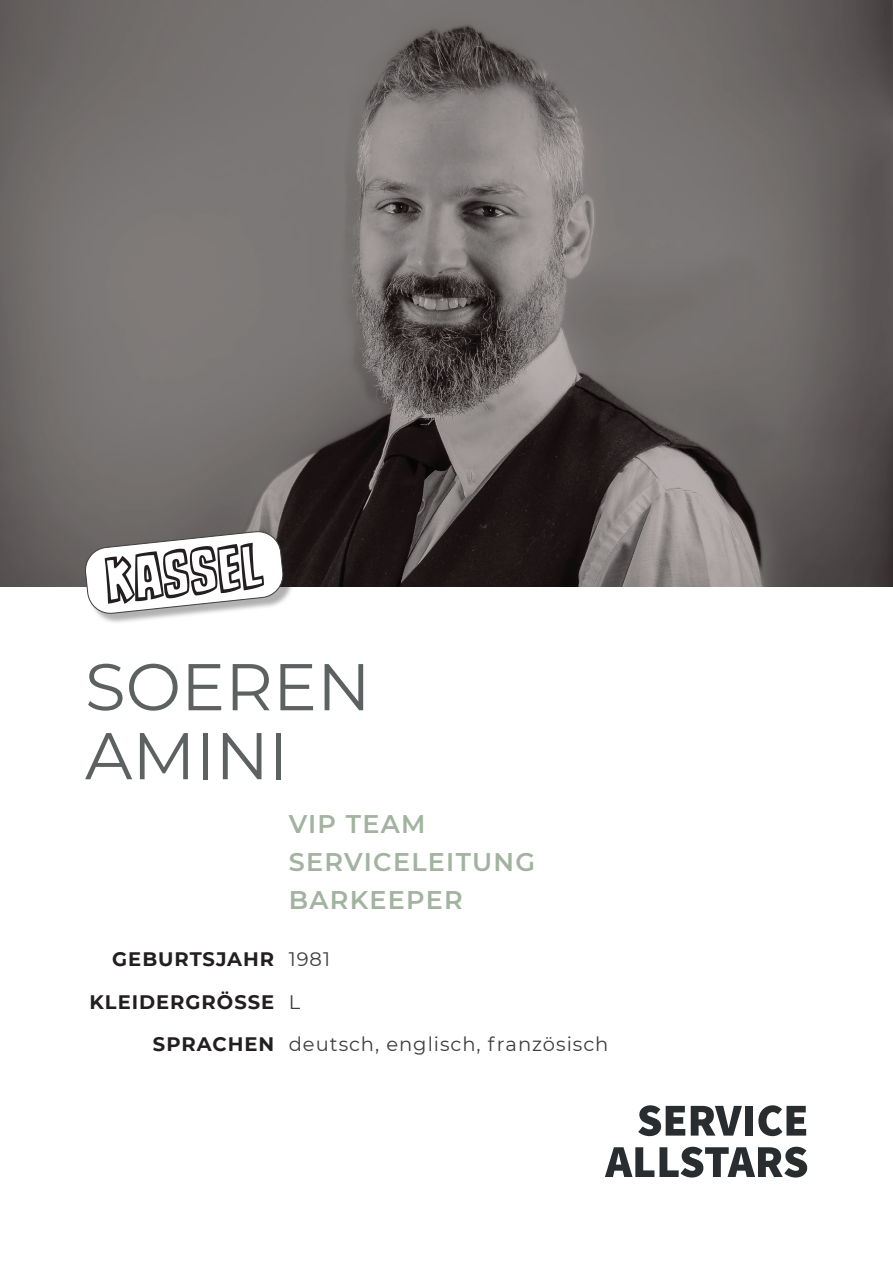
<style>
.page{position:relative;width:893px;height:1263px;background:#fff}
.page>*{position:absolute;margin:0;border:0;box-sizing:border-box;transform-origin:0 0}
.t1{font:67.35px "CC Dynamic Duo Open Variable";color:#231f20}
.t2{font:66px/69px "Montserrat";color:#5d6161}
.t3{font:600 25.5px/38.2px "Montserrat";letter-spacing:.05em;color:#a2b3a0}
.t4{font:19.5px/42.5px "Montserrat";letter-spacing:.05em;color:#3e3e3f}
.t5{font:700 19.5px/42.5px "Montserrat";letter-spacing:.05em;color:#231f20;text-align:right}
</style>
<div class="page">
<img style="left:0;top:0;width:893px;height:587px">
<svg style="left:638px;top:1105px;width:47px;height:31px"></svg>
<svg style="left:691px;top:1106px;width:51px;height:29px"></svg>
<div style="left:745px;top:1106px;width:8px;height:29px;background:#292d2f"></div>
<svg style="left:758px;top:1105px;width:48px;height:31px"></svg>
<svg style="left:605px;top:1147px;width:202px;height:30px"></svg>
<div style="left:87px;top:533px;width:207px;height:92px;background:#231f20;opacity:.35"></div>
<svg style="left:84px;top:530px;width:200px;height:84px"></svg>
<h1 class="t1" style="left:101px;top:539px;width:160px;rotate:-6deg">KASSEL</h1>
<h2 class="t2" style="left:85px;top:650px;width:287px">SOEREN<br>AMINI</h2>
<h3 class="t3" style="left:289px;top:803px;width:248px">VIP TEAM<br>SERVICELEITUNG<br>BARKEEPER</h3>
<p class="t5" style="left:90px;top:937px;width:186px">GEBURTSJAHR<br>KLEIDERGRÖSSE<br>SPRACHEN</p>
<p class="t4" style="left:289px;top:937px;width:321px">1981<br>L<br>deutsch, englisch, französisch</p>
</div>
